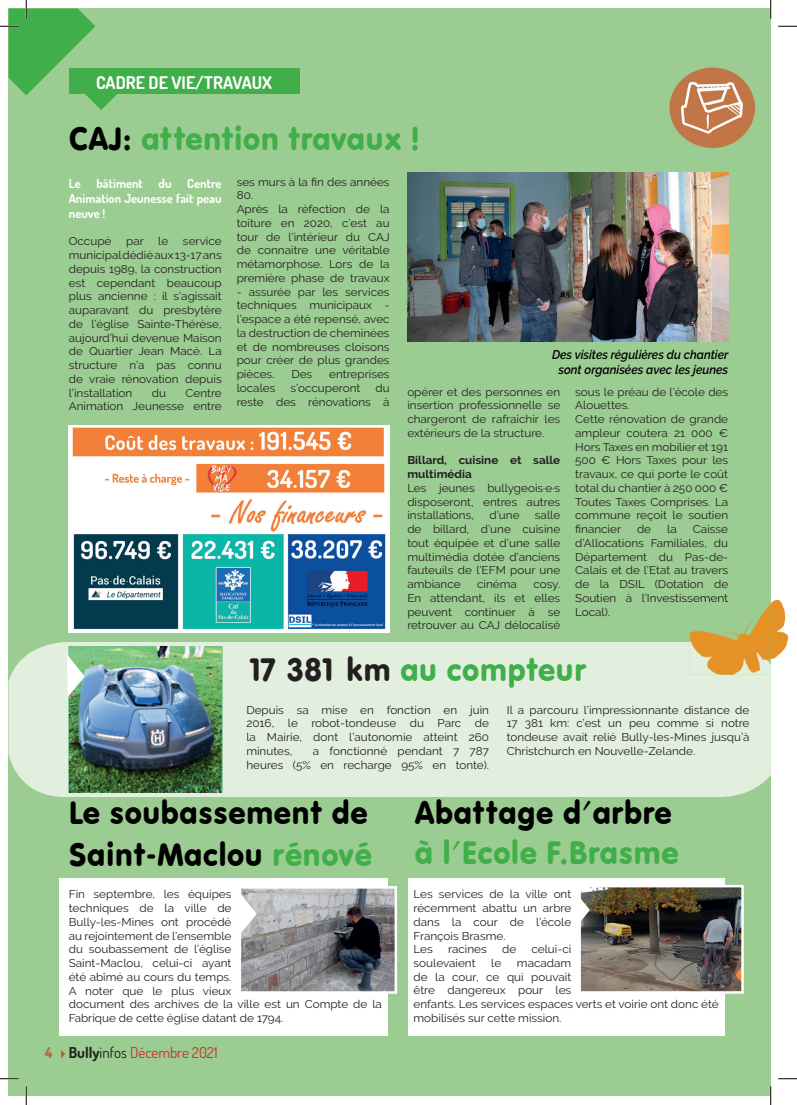
<style>
.page{position:relative;width:797px;height:1105px;background:#fff}
.page>*{position:absolute;margin:0;border:0;box-sizing:border-box;transform-origin:0 0}
.t1{font:33.75px "VAG Round";color:#40ae49;scale:.95 1}
.t2{font:33.75px/42px "VAG Round";color:#000;scale:.95 1}
.t3{font:700 17.5px "Dosis";color:#fff}
.t4{font:15px "Dosis";color:#ce2f24}
.t5{font:italic 600 12.5px/15px "Raleway";color:#000;text-align:center;scale:.94 1}
.t6{font:700 12.5px/15px "Dosis";color:#fff;text-align:justify}
.t7{font:11.25px/13.8px "Raleway";color:#231f20;text-align:justify;scale:1.04 1}
.t8{font:700 11.25px/13.8px "Raleway";color:#231f20;scale:1.04 1}
.s1{color:#000}
.s2{color:#231f20}
.s3{color:#40ae49}
.s4{font-weight:700;color:#ba603d}
.s5{font-weight:700;color:#231f20}
</style>
<div class="page">
<div style="left:9px;top:9px;width:761px;height:1087px;background:#9bcc91"></div>
<div style="left:408px;top:878px;width:316px;height:158px;background:#fff"></div>
<div style="left:59px;top:878px;width:329px;height:158px;background:#fff"></div>
<svg style="left:61px;top:1050px;width:4px;height:8px"></svg>
<div style="left:69px;top:69px;width:230px;height:25px;background:#40ae49"></div>
<img style="left:241px;top:889px;width:153px;height:102px">
<div style="left:238px;top:886px;width:159px;height:108px;border:2px solid #fff"></div>
<div style="left:9px;top:642px;width:761px;height:155px;background:#e3efde"></div>
<img style="left:581px;top:888px;width:159px;height:103px">
<div style="left:578px;top:885px;width:165px;height:109px;border:2px solid #fff"></div>
<img style="left:69px;top:646px;width:153px;height:146px">
<img style="left:770px;top:600px;width:18px;height:65px">
<img style="left:689px;top:605px;width:81px;height:37px">
<img style="left:689px;top:600px;width:39px;height:2px">
<svg style="left:770px;top:665px;width:1px;height:110px"></svg>
<img style="left:689px;top:642px;width:81px;height:33px">
<svg style="left:578px;top:888px;width:12px;height:42px"></svg>
<svg style="left:239px;top:892px;width:18px;height:42px"></svg>
<img style="left:407px;top:173px;width:321px;height:169px">
<svg style="left:67px;top:654px;width:18px;height:43px"></svg>
<img style="left:669px;top:67px;width:85px;height:81px">
<img style="left:69px;top:426px;width:320px;height:207px">
<svg style="left:778px;top:25px;width:19px;height:2px"></svg>
<svg style="left:0;top:1078px;width:19px;height:1px"></svg>
<svg style="left:778px;top:1078px;width:19px;height:1px"></svg>
<svg style="left:0;top:0;width:118px;height:110px"></svg>
<svg style="left:25px;top:1086px;width:2px;height:19px"></svg>
<svg style="left:770px;top:0;width:1px;height:19px"></svg>
<svg style="left:770px;top:1086px;width:1px;height:19px"></svg>
<h2 class="t3" style="left:96px;top:71px;width:177px">CADRE DE VIE/TRAVAUX</h2>
<h1 class="t1" style="left:69px;top:120px;width:371px"><span class="s1">CAJ:</span> attention travaux !</h1>
<p class="t6" style="left:69px;top:176px;width:154px">Le bâtiment du Centre Animation Jeunesse fait peau neuve !</p>
<p class="t7" style="left:69px;top:235px;width:42px">Occupé</p>
<p class="t7" style="left:126px;top:235px;width:19px">par</p>
<p class="t7" style="left:158px;top:235px;width:11px">le</p>
<p class="t7" style="left:69px;top:235px;width:148px;text-indent:114px">service municipal dédié aux 13-17 ans depuis 1989, la construction est cependant beaucoup plus ancienne : il s’agissait auparavant du presbytère de l’église Sainte-Thérèse, aujourd’hui devenue Maison de Quartier Jean Macé. La structure n’a pas connu de vraie rénovation depuis l’installation</p>
<p class="t7" style="left:152px;top:386px;width:15px">du</p>
<p class="t7" style="left:69px;top:386px;width:148px;text-align:right">Centre<br>Animation Jeunesse entre</p>
<p class="t7" style="left:237px;top:175px;width:148px;text-align:left">ses murs à la fin des années<br>80.<br>Après la réfection de la toiture en 2020, c’est au tour de l’intérieur du CAJ de connaitre une véritable métamorphose. Lors de la première phase de travaux</p>
<p class="t7" style="left:237px;top:285px;width:148px">- assurée par les services techniques municipaux - l’espace a été repensé, avec la destruction de cheminées et de nombreuses cloisons pour créer de plus grandes pièces.</p>
<p class="t7" style="left:291px;top:367px;width:22px">Des</p>
<p class="t7" style="left:329px;top:367px;width:60px">entreprises</p>
<p class="t7" style="left:237px;top:381px;width:148px;text-align:right">du<br>reste des rénovations à</p>
<p class="t7" style="left:237px;top:381px;width:39px">locales</p>
<p class="t7" style="left:290px;top:381px;width:69px">s’occuperont</p>
<p class="t5" style="left:552px;top:347px;width:189px">Des visites régulières du chantier sont organisées avec les jeunes</p>
<p class="t7" style="left:407px;top:385px;width:148px">opérer et des personnes en insertion professionnelle se chargeront de rafraichir les extérieurs de la structure.</p>
<p class="t8" style="left:407px;top:454px;width:148px">Billard, cuisine et salle multimédia</p>
<p class="t7" style="left:407px;top:481px;width:148px">Les jeunes bullygeois·e·s disposeront, entres autres installations,</p>
<p class="t7" style="left:407px;top:508px;width:148px;text-indent:128px">salle de billard, d’une cuisine tout équipée et d’une salle multimédia dotée d’anciens fauteuils de l’EFM pour une ambiance</p>
<p class="t7" style="left:489px;top:508px;width:30px">d’une</p>
<p class="t7" style="left:477px;top:577px;width:40px">cinéma</p>
<p class="t7" style="left:407px;top:577px;width:148px;text-indent:126px">cosy.<br>En attendant, ils et elles peuvent continuer à se retrouver au CAJ délocalisé</p>
<p class="t7" style="left:575px;top:385px;width:148px;text-align:left">sous le préau de l’école des<br>Alouettes.<br>Cette rénovation de grande ampleur coutera 21 000 €<br>Hors Taxes en mobilier et 191<br>500 € Hors Taxes pour les travaux, ce qui porte le coût total du chantier à 250 000 €<br>Toutes Taxes Comprises. La commune reçoit le soutien financier</p>
<p class="t7" style="left:575px;top:522px;width:148px;text-indent:118px">Caisse d’Allocations Familiales, du Département du Pas-de-Calais et de l’Etat au travers de la DSIL (Dotation de Soutien à l’Investissement Local).</p>
<p class="t7" style="left:637px;top:522px;width:15px">de</p>
<p class="t7" style="left:667px;top:522px;width:11px">la</p>
<h1 class="t1" style="left:246px;top:651px;width:360px"><span class="s2">17 381 km</span> au compteur</h1>
<p class="t7" style="left:246px;top:703px;width:235px">Depuis sa mise en fonction en juin 2016, le robot-tondeuse du Parc de la Mairie, dont l’autonomie atteint 260 minutes,</p>
<p class="t7" style="left:246px;top:744px;width:235px;text-align:right">a fonctionné pendant 7 787<br>heures (5% en recharge 95% en tonte).</p>
<p class="t7" style="left:507px;top:703px;width:235px">Il a parcouru l’impressionnante distance de 17 381 km: c’est un peu comme si notre tondeuse avait relié Bully-les-Mines jusqu’à Christchurch en Nouvelle-Zelande.</p>
<h1 class="t2" style="left:69px;top:791px;width:321px">Le soubassement de<br>Saint-Maclou <span class="s3">rénové</span></h1>
<p class="t7" style="left:69px;top:887px;width:302px;text-align:left">Fin septembre, les équipes<br>techniques de la ville de<br>Bully-les-Mines ont procédé<br>au rejointement de l’ensemble<br>du soubassement de l’église<br>Saint-Maclou, celui-ci ayant<br>été abîmé au cours du temps.<br>A noter que le plus vieux<br>document des archives de la ville est un Compte de la<br>Fabrique de cette église datant de 1794.</p>
<h3 class="t4" style="left:45px;top:1043px;width:174px"><span class="s4">4</span> <span class="s5">Bully</span><span class="s2">infos</span> Décembre 2021</h3>
<h1 class="t2" style="left:414px;top:791px;width:273px">Abattage d'arbre</h1>
<h1 class="t1" style="left:414px;top:834px;width:280px">à l'Ecole F.Brasme</h1>
<p class="t7" style="left:413px;top:887px;width:153px;text-align:left">Les services de la ville ont récemment abattu un arbre dans la cour de l’école<br>François Brasme.<br>Les</p>
<p class="t7" style="left:448px;top:942px;width:39px">racines</p>
<p class="t7" style="left:502px;top:942px;width:15px">de</p>
<p class="t7" style="left:531px;top:942px;width:40px">celui-ci</p>
<p class="t7" style="left:413px;top:956px;width:61px">soulevaient</p>
<p class="t7" style="left:491px;top:956px;width:11px">le</p>
<p class="t7" style="left:413px;top:956px;width:295px;text-align:left;text-indent:103px">macadam<br>de la cour, ce qui pouvait<br>être dangereux pour les<br>enfants. Les services espaces verts et voirie ont donc été mobilisés sur cette mission.</p>
</div>
